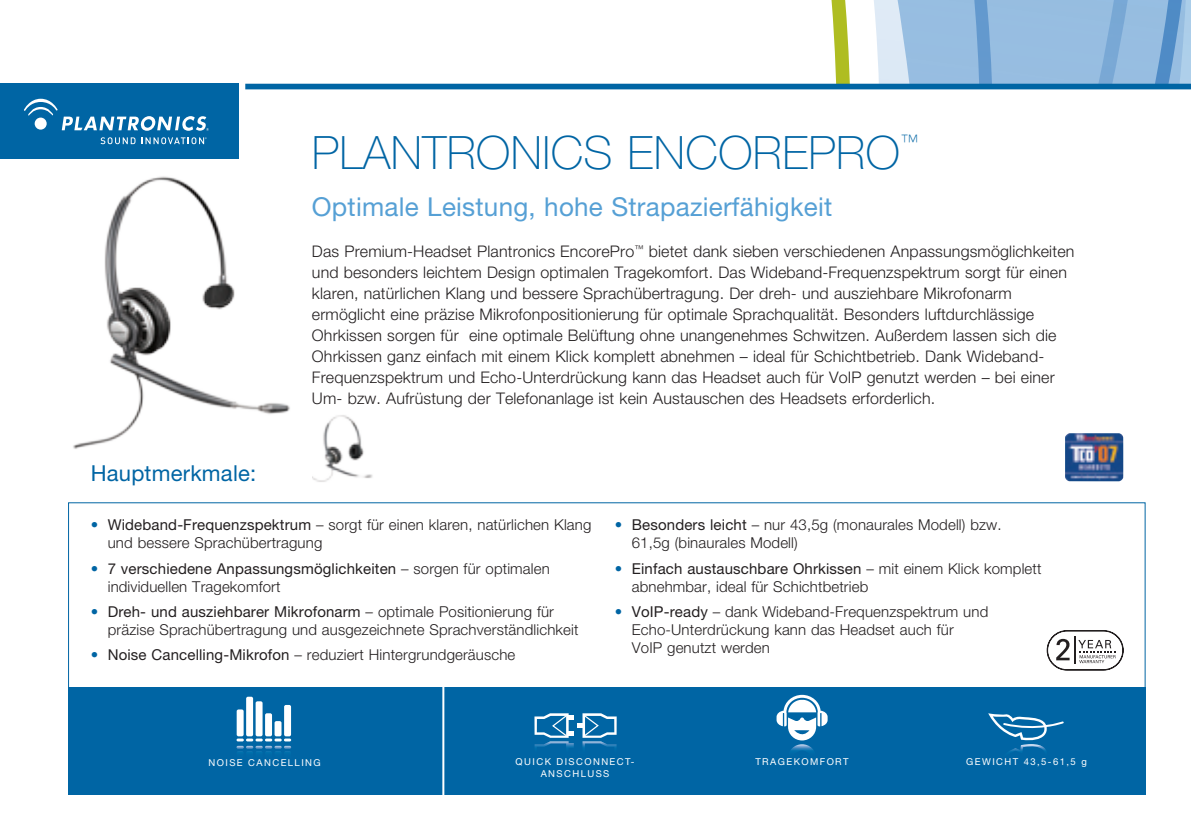
<style>
.page{position:relative;width:1191px;height:840px;background:#fff}
.page>*{position:absolute;margin:0;border:0;box-sizing:border-box;transform-origin:0 0}
.t1{font:100 46px "Helvetica Neue";letter-spacing:.01em;color:#0065a4}
.t2{font:26px "Helvetica Neue";letter-spacing:.01em;color:#56a0d5}
.t3{font:22px "Helvetica Neue";letter-spacing:.01em;color:#0065a4}
.t4{font:100 18.6px "Helvetica Neue";color:#0065a4}
.t5{font:300 16px/21px "Helvetica Neue";letter-spacing:.01em;color:#231f20}
.t6{font:300 15px/18px "Helvetica Neue";letter-spacing:.01em;color:#231f20}
.t7{font:9.6px/11.4px "Helvetica Neue";letter-spacing:.15em;color:#fff;text-align:center}
.s1{color:#0065a4}
.s2{font-weight:400}
</style>
<div class="page">
<svg style="left:68px;top:502px;width:1078px;height:292px"></svg>
<div style="left:68px;top:686px;width:1077px;height:108px;background:#0065a4"></div>
<hr style="left:442px;top:683px;width:2px;height:116px;background:#fff">
<svg style="left:236px;top:738px;width:55px;height:15px"></svg>
<div style="left:237px;top:709px;width:7px;height:27px;background:#fff;border-radius:2px"></div>
<div style="left:246px;top:696px;width:7px;height:40px;background:#fff;border-radius:2px"></div>
<div style="left:256px;top:701px;width:6px;height:35px;background:#fff;border-radius:2px"></div>
<div style="left:265px;top:712px;width:7px;height:24px;background:#fff;border-radius:2px"></div>
<div style="left:274px;top:720px;width:7px;height:16px;background:#fff;border-radius:2px"></div>
<div style="left:284px;top:704px;width:7px;height:32px;background:#fff;border-radius:2px"></div>
<svg style="left:534px;top:713px;width:82px;height:35px"></svg>
<svg style="left:776px;top:694px;width:51px;height:57px"></svg>
<svg style="left:988px;top:713px;width:75px;height:39px"></svg>
<svg style="left:734px;top:0;width:457px;height:84px"></svg>
<div style="left:0;top:84px;width:238px;height:75px;background:#0065a4"></div>
<svg style="left:101px;top:137px;width:35px;height:7px"></svg>
<svg style="left:24px;top:99px;width:185px;height:32px"></svg>
<svg style="left:142px;top:137px;width:65px;height:7px"></svg>
<div style="left:245px;top:84px;width:946px;height:5px;background:#0065a4"></div>
<svg style="left:1046px;top:630px;width:77px;height:40px"></svg>
<img style="left:1065px;top:433px;width:58px;height:48px">
<img style="left:313px;top:415px;width:60px;height:67px">
<img style="left:73px;top:176px;width:217px;height:273px">
<p class="t1" style="left:312px;top:127px;width:589px">PLANTRONICS ENCOREPRO</p>
<p class="t4" style="left:900px;top:131px;width:20px">™</p>
<p class="t2" style="left:312px;top:191px;width:522px">Optimale Leistung, hohe Strapazierfähigkeit</p>
<p class="t5" style="left:312px;top:240px;width:764px">Das Premium-Headset Plantronics EncorePro<sup>™</sup> bietet dank sieben verschiedenen Anpassungsmöglichkeiten und besonders leichtem Design optimalen Tragekomfort. Das Wideband-Frequenzspektrum sorgt für einen klaren, natürlichen Klang und bessere Sprachübertragung. Der dreh- und ausziehbare Mikrofonarm ermöglicht eine präzise Mikrofonpositionierung für optimale Sprachqualität. Besonders luftdurchlässige Ohrkissen sorgen für eine optimale Belüftung ohne unangenehmes Schwitzen. Außerdem lassen sich die Ohrkissen ganz einfach mit einem Klick komplett abnehmen – ideal für Schichtbetrieb. Dank Wideband-Frequenzspektrum und Echo-Unterdrückung kann das Headset auch für VoIP genutzt werden – bei einer Um- bzw. Aufrüstung der Telefonanlage ist kein Austauschen des Headsets erforderlich.</p>
<p class="t3" style="left:91px;top:459px;width:167px">Hauptmerkmale:</p>
<p class="t6" style="left:108px;top:515px;width:485px;text-indent:-17px"><span class="s1">•</span> <span class="s2">Wideband-Frequenzspektrum</span> – sorgt für einen klaren, natürlichen Klang und bessere Sprachübertragung</p>
<p class="t6" style="left:108px;top:558px;width:443px;text-indent:-17px"><span class="s1">•</span> <span class="s2">7 verschiedene Anpassungsmöglichkeiten</span> – sorgen für optimalen individuellen Tragekomfort</p>
<p class="t6" style="left:108px;top:601px;width:472px;text-indent:-17px"><span class="s1">•</span> <span class="s2">Dreh- und ausziehbarer Mikrofonarm</span> – optimale Positionierung für präzise Sprachübertragung und ausgezeichnete Sprachverständlichkeit</p>
<p class="t6" style="left:91px;top:644px;width:426px"><span class="s1">•</span> <span class="s2">Noise Cancelling-Mikrofon</span> – reduziert Hintergrundgeräusche</p>
<p class="t6" style="left:632px;top:515px;width:371px;text-indent:-17px"><span class="s1">•</span> <span class="s2">Besonders leicht</span> – nur 43,5g (monaurales Modell) bzw.<br>61,5g (binaurales Modell)</p>
<p class="t6" style="left:632px;top:558px;width:411px;text-indent:-17px"><span class="s1">•</span> <span class="s2">Einfach austauschbare Ohrkissen</span> – mit einem Klick komplett abnehmbar, ideal für Schichtbetrieb</p>
<p class="t6" style="left:632px;top:601px;width:358px;text-indent:-17px"><span class="s1">•</span> <span class="s2">VoIP-ready</span> – dank Wideband-Frequenzspektrum und<br>Echo-Unterdrückung kann das Headset auch für<br>VoIP genutzt werden</p>
<p class="t7" style="left:208px;top:756px;width:114px">NOISE CANCELLING</p>
<p class="t7" style="left:755px;top:755px;width:95px">TRAGEKOMFORT</p>
<p class="t7" style="left:966px;top:755px;width:122px">GEWICHT 43,5-61,5 g</p>
<p class="t7" style="left:515px;top:755px;width:120px">QUICK DISCONNECT-<br>ANSCHLUSS</p>
</div>
